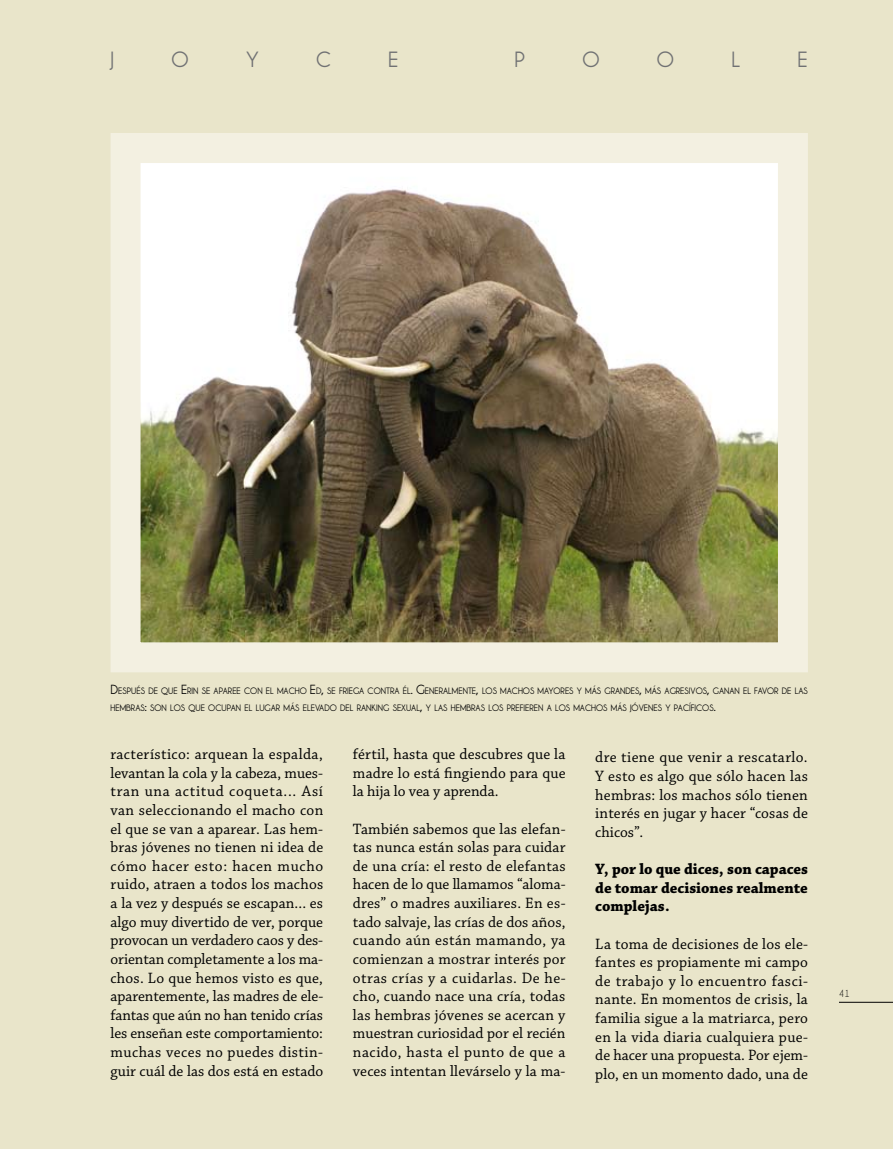
<style>
.page{position:relative;width:893px;height:1149px;background:#fff}
.page>*{position:absolute;margin:0;border:0;box-sizing:border-box;transform-origin:0 0}
.t1{font:700 22.5px "Champagne&Limousines";color:#707173}
.t2{font:15.75px/18.6px "Chaparral Pro";letter-spacing:.03em;color:#000;text-align:justify}
.t3{font:700 15.75px/18.6px "Chaparral Pro";color:#000;text-align:justify}
.t4{font:10.5px "Champagne&Limousines";color:#000}
.t5{font:700 9.45px/16.2px "Champagne&Limousines";color:#000}
.s1{font-size:13.5px}
</style>
<div class="page">
<div style="left:0;top:0;width:893px;height:1148px;background:#e9e5ca"></div>
<hr style="left:839px;top:1001px;width:54px;height:1px;background:#000">
<img style="left:142px;top:164px;width:635px;height:477px">
<div style="left:111px;top:133px;width:697px;height:539px;border:30px solid #f3f0e1"></div>
<h1 class="t1" style="left:111px;top:46px;width:5px">J</h1>
<h1 class="t1" style="left:172px;top:46px;width:54px">OYC</h1>
<h1 class="t1" style="left:388px;top:46px;width:12px">E</h1>
<h1 class="t1" style="left:514px;top:46px;width:12px">P</h1>
<h1 class="t1" style="left:582px;top:46px;width:54px">OOL</h1>
<h1 class="t1" style="left:797px;top:46px;width:12px">E</h1>
<p class="t5" style="left:111px;top:683px;width:699px"><span class="s1">D</span>ESPUÉS DE QUE <span class="s1">E</span> RIN SE APAREE CON EL MACHO <span class="s1">E</span> D<span class="s1">,</span> SE FRIEGA CONTRA ÉL<span class="s1">. G</span>ENERALMENTE<span class="s1">,</span> LOS MACHOS MAYORES Y MÁS GRANDES<span class="s1">,</span> MÁS AGRESIVOS<span class="s1">,</span> GANAN EL FAVOR DE LAS<br>HEMBRAS<span class="s1">:</span> SON LOS QUE OCUPAN EL LUGAR MÁS ELEVADO DEL RANKING SEXUAL<span class="s1">,</span> Y LAS HEMBRAS LOS PREFIEREN A LOS MACHOS MÁS JÓVENES Y PACÍFICOS<span class="s1">.</span></p>
<p class="t2" style="left:111px;top:745px;width:214px">racterístico: arquean la espalda, levantan la cola y la cabeza, mues&shy;tran una actitud coqueta... Así van seleccionando el macho con el que se van a aparear. Las hem&shy;bras jóvenes no tienen ni idea de cómo hacer esto: hacen mucho ruido, atraen a todos los machos a la vez y después se escapan... es algo muy divertido de ver, porque provocan un verdadero caos y des&shy;orientan completamente a los ma&shy;chos. Lo que hemos visto es que, aparentemente, las madres de ele&shy;fantas que aún no han tenido crías les enseñan este comportamiento: muchas veces no puedes distin&shy;guir cuál de las dos está en estado</p>
<p class="t2" style="left:353px;top:745px;width:214px">fértil, hasta que descubres que la madre lo está fingiendo para que la hija lo vea y aprenda.</p>
<p class="t2" style="left:353px;top:819px;width:214px">También sabemos que las elefan&shy;tas nunca están solas para cuidar de una cría: el resto de elefantas hacen de lo que llamamos “aloma&shy;dres” o madres auxiliares. En es&shy;tado salvaje, las crías de dos años, cuando aún están mamando, ya comienzan a mostrar interés por otras crías y a cuidarlas. De he&shy;cho, cuando nace una cría, todas las hembras jóvenes se acercan y muestran curiosidad por el recién nacido, hasta el punto de que a veces intentan llevárselo y la ma-</p>
<p class="t2" style="left:595px;top:748px;width:214px">dre tiene que venir a rescatarlo.<br>Y esto es algo que sólo hacen las hembras: los machos sólo tienen interés en jugar y hacer “cosas de chicos”.</p>
<p class="t3" style="left:595px;top:860px;width:214px">Y, por lo que dices, son capaces de tomar decisiones realmente complejas.</p>
<p class="t2" style="left:595px;top:934px;width:214px">La toma de decisiones de los ele&shy;fantes es propiamente mi campo de trabajo y lo encuentro fasci&shy;nante. En momentos de crisis, la familia sigue a la matriarca, pero en la vida diaria cualquiera pue&shy;de hacer una propuesta. Por ejem&shy;plo, en un momento dado, una de</p>
<p class="t4" style="left:839px;top:987px;width:12px">41</p>
</div>
